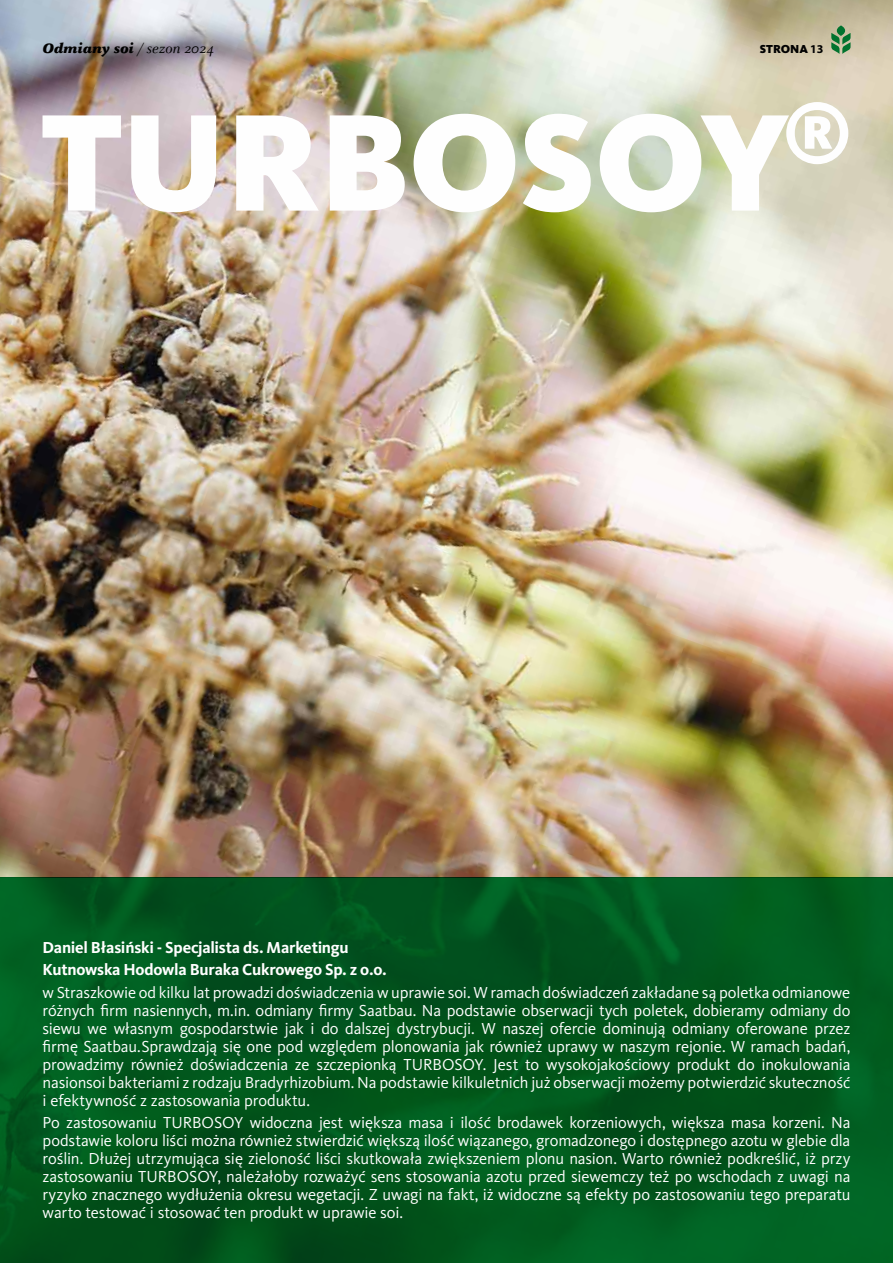
<style>
.page{position:relative;width:893px;height:1263px;background:#fff}
.page>*{position:absolute;margin:0;border:0;box-sizing:border-box;transform-origin:0 0}
.t1{font:16.5px/18px "Kievit Pro";letter-spacing:-.005em;color:#fff;text-align:justify}
.t2{font:700 16.5px/22.2px "Kievit Pro";letter-spacing:-.015em;color:#fff}
.t3{font:italic 900 15px "Celeste Pro";color:#000}
.t4{font:900 12px "Kievit Pro";color:#000}
.s1{font-weight:400}
.s2{font-family:"Myriad Pro";font-weight:700}
</style>
<div class="page">
<img style="left:0;top:0;width:893px;height:1263px">
<p class="t3" style="left:43px;top:38px;width:173px">Odmiany soi <span class="s1">/ sezon 2024</span></p>
<p class="t4" style="left:760px;top:42px;width:65px">STRONA <span class="s2">13</span></p>
<p class="t2" style="left:43px;top:936px;width:346px">Daniel Błasiński - Specjalista ds. Marketingu<br>Kutnowska Hodowla Buraka Cukrowego Sp. z o.o.</p>
<p class="t1" style="left:43px;top:983px;width:809px">w Straszkowie od kilku lat prowadzi doświadczenia w uprawie soi. W ramach doświadczeń zakładane są poletka odmianowe różnych firm nasiennych, m.in. odmiany firmy Saatbau. Na podstawie obserwacji tych poletek, dobieramy odmiany do siewu we własnym gospodarstwie jak i do dalszej dystrybucji. W naszej ofercie dominują odmiany oferowane przez firmę Saatbau.Sprawdzają się one pod względem plonowania jak również uprawy w naszym rejonie. W ramach badań, prowadzimy również doświadczenia ze szczepionką TURBOSOY. Jest to wysokojakościowy produkt do inokulowania nasionsoi bakteriami z rodzaju Bradyrhizobium. Na podstawie kilkuletnich już obserwacji możemy potwierdzić skuteczność i efektywność z zastosowania produktu.</p>
<p class="t1" style="left:43px;top:1113px;width:809px">Po zastosowaniu TURBOSOY widoczna jest większa masa i ilość brodawek korzeniowych, większa masa korzeni. Na podstawie koloru liści można również stwierdzić większą ilość wiązanego, gromadzonego i dostępnego azotu w glebie dla roślin. Dłużej utrzymująca się zieloność liści skutkowała zwiększeniem plonu nasion. Warto również podkreślić, iż przy zastosowaniu TURBOSOY, należałoby rozważyć sens stosowania azotu przed siewemczy też po wschodach z uwagi na ryzyko znacznego wydłużenia okresu wegetacji. Z uwagi na fakt, iż widoczne są efekty po zastosowaniu tego preparatu warto testować i stosować ten produkt w uprawie soi.</p>
</div>
